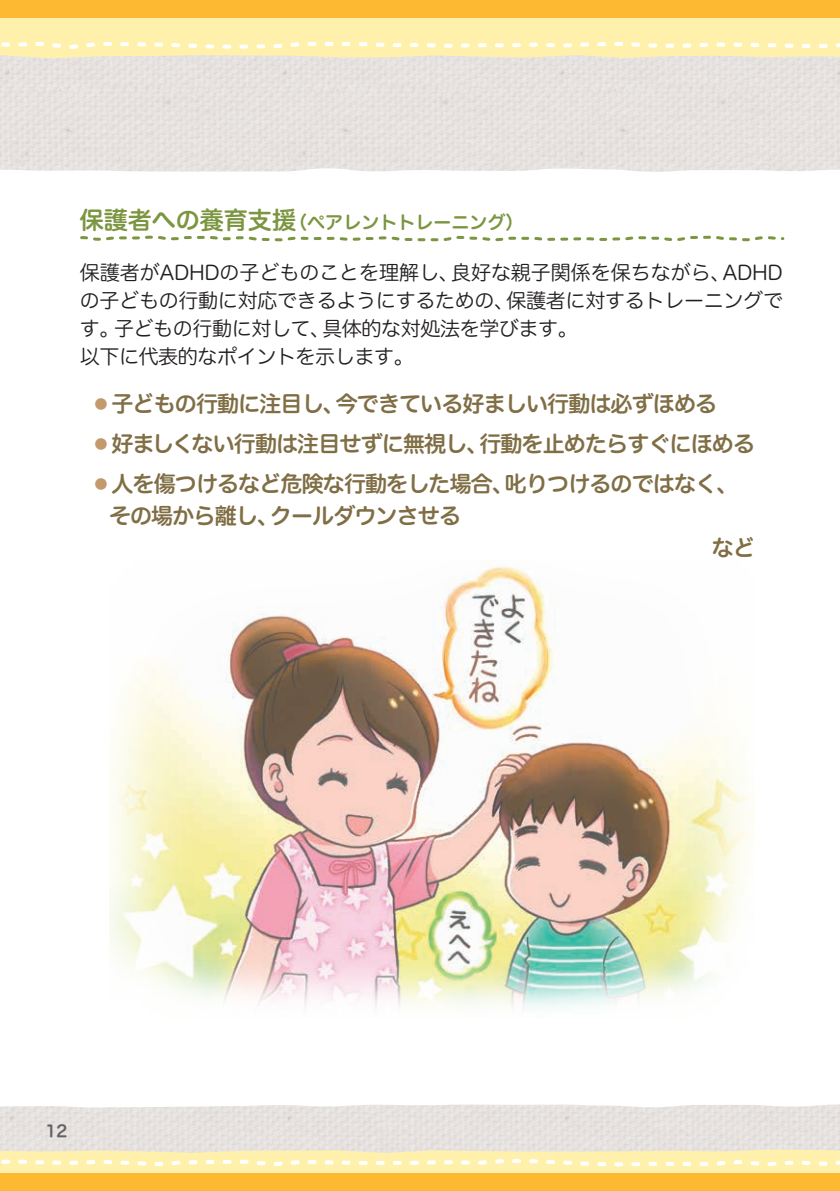
<style>
.page{position:relative;width:840px;height:1191px;background:#fff}
.page>*{position:absolute;margin:0;border:0;box-sizing:border-box;transform-origin:0 0}
.t1{font:22px "Hira Maru Std N W6";letter-spacing:-.04em;color:#806e45}
.t2{font:20px/28px "Hira Maru Std N W3";letter-spacing:-.015em;color:#231f20}
.t3{font:18px "Hira Maru Std N W6";color:#7b9540}
.t4{font:16px "Hira Maru Std N W6";color:#636366}
.s1{font-size:24px}
</style>
<div class="page">
<svg style="left:0;top:1149px;width:839px;height:42px;background:#fcd87d"></svg>
<svg style="left:0;top:17px;width:839px;height:41px;background:#fdeea9"></svg>
<div style="left:0;top:0;width:839px;height:17px;background:#fdb931"></div>
<svg style="left:0;top:40px;width:839px;height:11px;background:#fff3b9"></svg>
<svg style="left:80px;top:235px;width:705px;height:7px"></svg>
<img style="left:110px;top:566px;width:643px;height:443px">
<p class="t3" style="left:80px;top:208px;width:445px"><span class="s1">保護者への養育支援</span>（ペアレントトレーニング）</p>
<p class="t2" style="left:80px;top:258px;width:704px">保護者がADHDの子どものことを理解し、良好な親子関係を保ちながら、ADHDの子どもの行動に対応できるようにするための、保護者に対するトレーニングです。子どもの行動に対して、具体的な対処法を学びます。<br>以下に代表的なポイントを示します。</p>
<p class="t1" style="left:94px;top:387px;width:623px"><sup>●</sup> 子どもの行動に注目し、今できている好ましい行動は必ずほめる</p>
<p class="t1" style="left:94px;top:427px;width:661px"><sup>●</sup> 好ましくない行動は注目せずに無視し、行動を止めたらすぐにほめる</p>
<p class="t1" style="left:94px;top:467px;width:645px"><sup>●</sup> 人を傷つけるなど危険な行動をした場合、叱りつけるのではなく、</p>
<p class="t1" style="left:109px;top:499px;width:353px">その場から離し、クールダウンさせる</p>
<p class="t1" style="left:711px;top:531px;width:45px">など</p>
<p class="t4" style="left:45px;top:1119px;width:23px">12</p>
</div>
